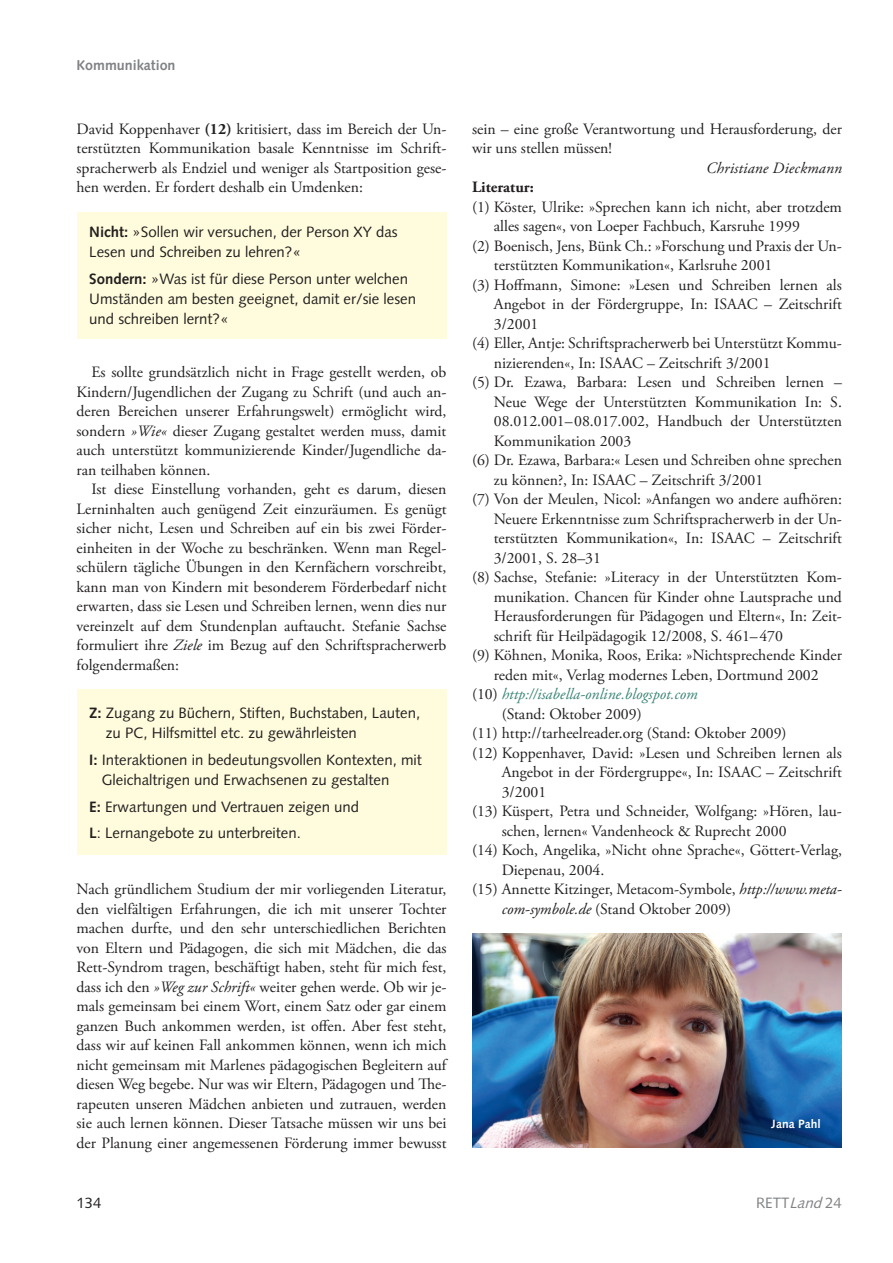
<style>
.page{position:relative;width:893px;height:1263px;background:#fff}
.page>*{position:absolute;margin:0;border:0;box-sizing:border-box;transform-origin:0 0}
.t1{font:15.75px/19.5px "Adobe Garamond Pro";color:#231f20;text-align:justify}
.t2{font:italic 15.75px "Adobe Garamond Pro";color:#3b8476}
.t3{font:italic 15.75px "Adobe Garamond Pro";letter-spacing:.01em;color:#231f20}
.t4{font:700 15.75px "Adobe Garamond Pro";color:#231f20}
.t5{font:15px/20.2px "Syntax LT Std";color:#231f20}
.t6{font:15px "Syntax LT Std";color:#808285}
.t7{font:700 14.25px "Syntax LT Std";color:#808285}
.t8{font:700 12px "Syntax LT Std";color:#fff}
.s1{font-weight:700}
.s2{font-style:italic}
.s3{font-style:normal;color:#231f20}
</style>
<div class="page">
<img style="left:472px;top:933px;width:370px;height:215px">
<div style="left:77px;top:689px;width:369px;height:166px;background:#fffcdd"></div>
<div style="left:77px;top:212px;width:369px;height:126px;background:#fffcdd"></div>
<p class="t7" style="left:77px;top:57px;width:100px">Kommunikation</p>
<p class="t1" style="left:77px;top:119px;width:371px">David Koppenhaver <span class="s1">(12)</span> kritisiert, dass im Bereich der Un&shy;terstützten Kommunikation basale Kenntnisse im Schrift&shy;spracherwerb als Endziel und weniger als Startposition gese&shy;hen werden. Er fordert deshalb ein Umdenken:</p>
<p class="t5" style="left:89px;top:222px;width:310px"><span class="s1">Nicht:</span> »Sollen wir versuchen, der Person XY das<br>Lesen und Schreiben zu lehren?«</p>
<p class="t5" style="left:89px;top:269px;width:328px"><span class="s1">Sondern:</span> »Was ist für diese Person unter welchen<br>Umständen am besten geeignet, damit er/sie lesen und schreiben lernt?«</p>
<p class="t1" style="left:77px;top:363px;width:371px;text-indent:15px">Es sollte grundsätzlich nicht in Frage gestellt werden, ob Kindern/Jugendlichen der Zugang zu Schrift (und auch an&shy;deren Bereichen unserer Erfahrungswelt) ermöglicht wird, sondern <span class="s2">»Wie«</span> dieser Zugang gestaltet werden muss, damit auch unterstützt kommunizierende Kinder/Jugendliche da&shy;ran teilhaben können.</p>
<p class="t1" style="left:77px;top:480px;width:371px;text-indent:15px">Ist diese Einstellung vorhanden, geht es darum, diesen Lerninhalten auch genügend Zeit einzuräumen. Es genügt sicher nicht, Lesen und Schreiben auf ein bis zwei Förder&shy;einheiten in der Woche zu beschränken. Wenn man Regel&shy;schülern tägliche Übungen in den Kernfächern vorschreibt, kann man von Kindern mit besonderem Förderbedarf nicht erwarten, dass sie Lesen und Schreiben lernen, wenn dies nur vereinzelt auf dem Stundenplan auftaucht. Stefanie Sachse formuliert ihre <span class="s2">Ziele</span> im Bezug auf den Schriftspracherwerb folgendermaßen:</p>
<p class="t5" style="left:106px;top:702px;width:316px;text-indent:-17px"><span class="s1">Z:</span> Zugang zu Büchern, Stiften, Buchstaben, Lauten, zu PC, Hilfsmittel etc. zu gewährleisten</p>
<p class="t5" style="left:102px;top:749px;width:322px;text-indent:-13px"><span class="s1">I:</span> Interaktionen in bedeutungsvollen Kontexten, mit<br>Gleichaltrigen und Erwachsenen zu gestalten</p>
<p class="t5" style="left:89px;top:793px;width:271px;line-height:26.7px"><span class="s1">E:</span> Erwartungen und Vertrauen zeigen und<br><span class="s1">L</span>: Lernangebote zu unterbreiten.</p>
<p class="t1" style="left:77px;top:880px;width:371px">Nach gründlichem Studium der mir vorliegenden Literatur, den vielfältigen Erfahrungen, die ich mit unserer Tochter machen durfte, und den sehr unterschiedlichen Berichten von Eltern und Pädagogen, die sich mit Mädchen, die das Rett-Syndrom tragen, beschäftigt haben, steht für mich fest, dass ich den <span class="s2">»Weg zur Schrift«</span> weiter gehen werde. Ob wir je&shy;mals gemeinsam bei einem Wort, einem Satz oder gar einem ganzen Buch ankommen werden, ist offen. Aber fest steht, dass wir auf keinen Fall ankommen können, wenn ich mich nicht gemeinsam mit Marlenes pädagogischen Begleitern auf diesen Weg begebe. Nur was wir Eltern, Pädagogen und The&shy;rapeuten unseren Mädchen anbieten und zutrauen, werden sie auch lernen können. Dieser Tatsache müssen wir uns bei der Planung einer angemessenen Förderung immer bewusst</p>
<p class="t1" style="left:472px;top:119px;width:371px">sein – eine große Verantwortung und Herausforderung, der wir uns stellen müssen!</p>
<p class="t3" style="left:706px;top:158px;width:137px">Christiane Dieckmann</p>
<p class="t4" style="left:472px;top:178px;width:63px">Literatur:</p>
<p class="t1" style="left:472px;top:197px;width:371px">(1) Köster, Ulrike: »Sprechen kann ich nicht, aber trotzdem</p>
<p class="t1" style="left:494px;top:217px;width:308px">alles sagen«, von Loeper Fachbuch, Karsruhe 1999</p>
<p class="t1" style="left:472px;top:236px;width:371px">(2) Boenisch, Jens, Bünk Ch.: »Forschung und Praxis der Un-</p>
<p class="t1" style="left:494px;top:256px;width:280px">terstützten Kommunikation«, Karlsruhe 2001</p>
<p class="t1" style="left:472px;top:275px;width:371px">(3) Hoffmann, Simone: »Lesen und Schreiben lernen als</p>
<p class="t1" style="left:494px;top:295px;width:350px">Angebot in der Fördergruppe, In: ISAAC – Zeitschrift</p>
<p class="t1" style="left:494px;top:314px;width:46px">3/2001</p>
<p class="t1" style="left:472px;top:334px;width:371px">(4) Eller, Antje: Schriftspracherwerb bei Unterstützt Kommu-</p>
<p class="t1" style="left:494px;top:353px;width:278px">nizierenden«, In: ISAAC – Zeitschrift 3/2001</p>
<p class="t1" style="left:472px;top:373px;width:371px">(5) Dr. Ezawa, Barbara: Lesen und Schreiben lernen –</p>
<p class="t1" style="left:494px;top:392px;width:349px">Neue Wege der Unterstützten Kommunikation In: S.</p>
<p class="t1" style="left:494px;top:412px;width:350px">08.012.001–08.017.002, Handbuch der Unterstützten</p>
<p class="t1" style="left:494px;top:431px;width:139px">Kommunikation 2003</p>
<p class="t1" style="left:472px;top:451px;width:371px">(6) Dr. Ezawa, Barbara:« Lesen und Schreiben ohne sprechen</p>
<p class="t1" style="left:494px;top:470px;width:271px">zu können?, In: ISAAC – Zeitschrift 3/2001</p>
<p class="t1" style="left:472px;top:490px;width:371px">(7) Von der Meulen, Nicol: »Anfangen wo andere aufhören:</p>
<p class="t1" style="left:494px;top:509px;width:350px">Neuere Erkenntnisse zum Schriftspracherwerb in der Un-</p>
<p class="t1" style="left:494px;top:529px;width:350px">terstützten Kommunikation«, In: ISAAC – Zeitschrift</p>
<p class="t1" style="left:494px;top:548px;width:109px">3/2001, S. 28–31</p>
<p class="t1" style="left:472px;top:568px;width:371px">(8) Sachse, Stefanie: »Literacy in der Unterstützten Kom-</p>
<p class="t1" style="left:494px;top:587px;width:350px">munikation. Chancen für Kinder ohne Lautsprache und</p>
<p class="t1" style="left:494px;top:607px;width:350px">Herausforderungen für Pädagogen und Eltern«, In: Zeit-</p>
<p class="t1" style="left:494px;top:626px;width:291px">schrift für Heilpädagogik 12/2008, S. 461–470</p>
<p class="t1" style="left:472px;top:646px;width:371px">(9) Köhnen, Monika, Roos, Erika: »Nichtsprechende Kinder</p>
<p class="t1" style="left:494px;top:665px;width:326px">reden mit«, Verlag modernes Leben, Dortmund 2002</p>
<p class="t2" style="left:472px;top:685px;width:227px"><span class="s3">(10)</span> http://isabella-online.blogspot.com</p>
<p class="t1" style="left:502px;top:704px;width:141px">(Stand: Oktober 2009)</p>
<p class="t1" style="left:472px;top:724px;width:316px">(11) http://tarheelreader.org (Stand: Oktober 2009)</p>
<p class="t1" style="left:472px;top:743px;width:371px">(12) Koppenhaver, David: »Lesen und Schreiben lernen als</p>
<p class="t1" style="left:502px;top:763px;width:342px">Angebot in der Fördergruppe«, In: ISAAC – Zeitschrift</p>
<p class="t1" style="left:502px;top:782px;width:46px">3/2001</p>
<p class="t1" style="left:472px;top:802px;width:371px">(13) Küspert, Petra und Schneider, Wolfgang: »Hören, lau-</p>
<p class="t1" style="left:502px;top:821px;width:286px">schen, lernen« Vandenheock &amp; Ruprecht 2000</p>
<p class="t1" style="left:472px;top:841px;width:371px">(14) Koch, Angelika, »Nicht ohne Sprache«, Göttert-Verlag,</p>
<p class="t1" style="left:502px;top:860px;width:104px">Diepenau, 2004.</p>
<p class="t1" style="left:472px;top:880px;width:371px">(15) Annette Kitzinger, Metacom-Symbole, <span class="s2">http://www.meta-</span></p>
<p class="t1" style="left:502px;top:899px;width:231px"><span class="s2">com-symbole.de</span> (Stand Oktober 2009)</p>
<p class="t8" style="left:772px;top:1117px;width:51px">Jana Pahl</p>
<p class="t5" style="left:77px;top:1193px;width:27px">134</p>
<p class="t6" style="left:756px;top:1194px;width:87px">RETT<span class="s2">Land</span>24</p>
</div>
